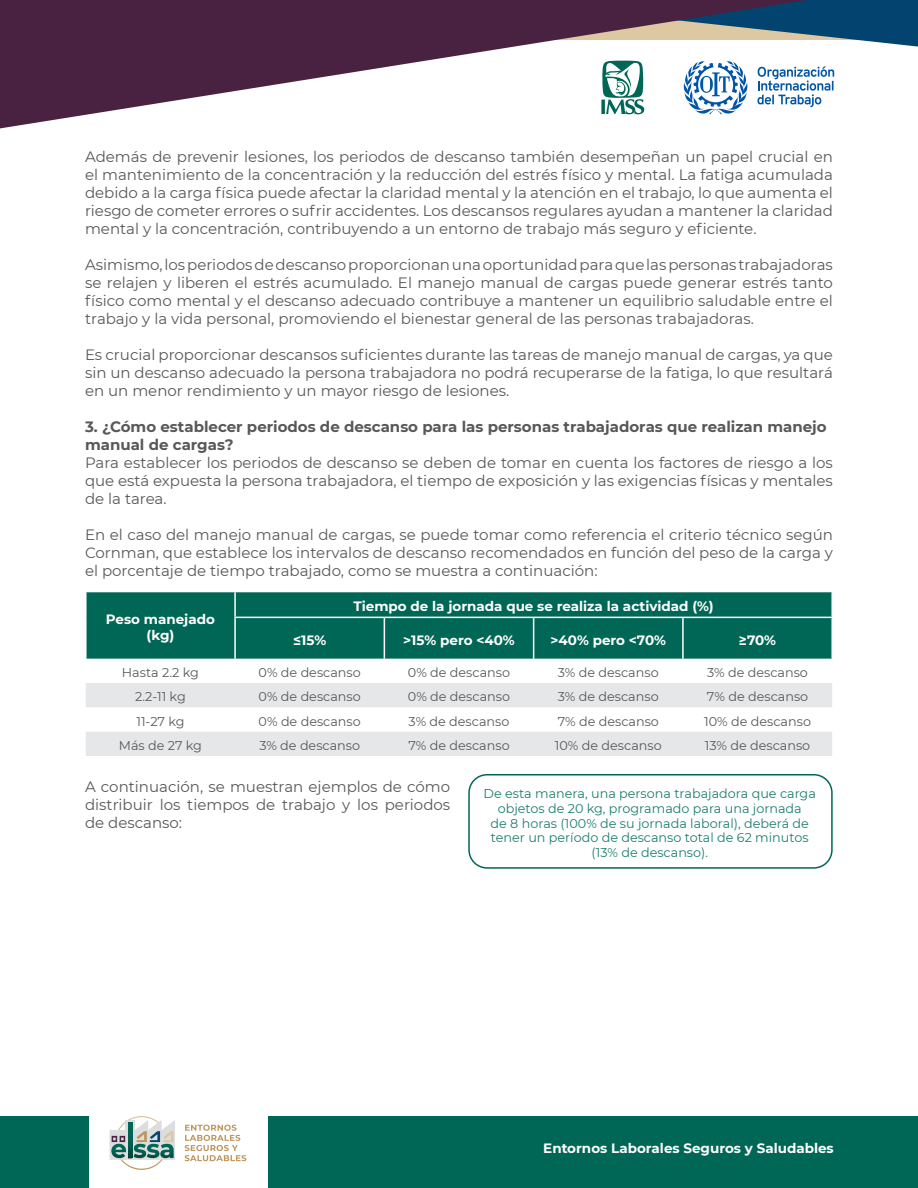
<style>
.page{position:relative;width:918px;height:1188px;background:#fff}
.page>*{position:absolute;margin:0;border:0;box-sizing:border-box;transform-origin:0 0}
.t1{font:15px/18px "Montserrat";color:#57585a;text-align:justify}
.t2{font:700 15px/18px "Montserrat";color:#57585a}
.t3{font:700 13.5px/16.2px "Montserrat";color:#fff;text-align:center}
.t4{font:12.75px "Montserrat";color:#57585a}
.t5{font:12.75px/15px "Montserrat";color:#1d7e6f;text-align:center}
</style>
<div class="page">
<div style="left:268px;top:1116px;width:650px;height:72px;background:#006756"></div>
<div style="left:0;top:1116px;width:88px;height:72px;background:#006756"></div>
<svg style="left:0;top:0;width:918px;height:129px"></svg>
<svg style="left:185px;top:1125px;width:61px;height:36px"></svg>
<svg style="left:110px;top:1116px;width:65px;height:54px"></svg>
<div style="left:87px;top:592px;width:744px;height:67px;background:#006756"></div>
<svg style="left:86px;top:683px;width:746px;height:73px;fill:#e6e7e9"></svg>
<hr style="left:234px;top:592px;width:2px;height:25px;background:#fff">
<hr style="left:234px;top:618px;width:2px;height:41px;background:#fff">
<hr style="left:384px;top:618px;width:1px;height:41px;background:#fff">
<hr style="left:533px;top:618px;width:1px;height:41px;background:#fff">
<hr style="left:682px;top:618px;width:2px;height:41px;background:#fff">
<hr style="left:234px;top:617px;width:150px;height:1px;background:#fff">
<hr style="left:384px;top:617px;width:150px;height:1px;background:#fff">
<hr style="left:534px;top:617px;width:149px;height:1px;background:#fff">
<hr style="left:683px;top:617px;width:150px;height:1px;background:#fff">
<div style="left:468px;top:774px;width:365px;height:95px;border:2px solid #006756;border-radius:18px"></div>
<p class="t1" style="left:85px;top:147px;width:749px">Además de prevenir lesiones, los periodos de descanso también desempeñan un papel crucial en el mantenimiento de la concentración y la reducción del estrés físico y mental. La fatiga acumulada debido a la carga física puede afectar la claridad mental y la atención en el trabajo, lo que aumenta el riesgo de cometer errores o sufrir accidentes. Los descansos regulares ayudan a mantener la claridad mental y la concentración, contribuyendo a un entorno de trabajo más seguro y eficiente.</p>
<p class="t1" style="left:85px;top:255px;width:749px">Asimismo, los periodos de descanso proporcionan una oportunidad para que las personas trabajadoras se relajen y liberen el estrés acumulado. El manejo manual de cargas puede generar estrés tanto físico como mental y el descanso adecuado contribuye a mantener un equilibrio saludable entre el trabajo y la vida personal, promoviendo el bienestar general de las personas trabajadoras.</p>
<p class="t1" style="left:85px;top:345px;width:749px">Es crucial proporcionar descansos suficientes durante las tareas de manejo manual de cargas, ya que sin un descanso adecuado la persona trabajadora no podrá recuperarse de la fatiga, lo que resultará en un menor rendimiento y un mayor riesgo de lesiones.</p>
<p class="t2" style="left:85px;top:417px;width:743px">3. ¿Cómo establecer periodos de descanso para las personas trabajadoras que realizan manejo manual de cargas?</p>
<p class="t1" style="left:85px;top:453px;width:749px">Para establecer los periodos de descanso se deben de tomar en cuenta los factores de riesgo a los que está expuesta la persona trabajadora, el tiempo de exposición y las exigencias físicas y mentales de la tarea.</p>
<p class="t1" style="left:85px;top:525px;width:749px">En el caso del manejo manual de cargas, se puede tomar como referencia el criterio técnico según Cornman, que establece los intervalos de descanso recomendados en función del peso de la carga y el porcentaje de tiempo trabajado, como se muestra a continuación:</p>
<p class="t3" style="left:106px;top:610px;width:111px">Peso manejado (kg)</p>
<p class="t3" style="left:354px;top:598px;width:362px">Tiempo de la jornada que se realiza la actividad (%)</p>
<p class="t3" style="left:293px;top:631px;width:35px">≤15%</p>
<p class="t3" style="left:403px;top:631px;width:113px">&gt;15% pero &lt;40%</p>
<p class="t3" style="left:550px;top:631px;width:117px">&gt;40% pero &lt;70%</p>
<p class="t3" style="left:739px;top:631px;width:39px">≥70%</p>
<p class="t4" style="left:122px;top:664px;width:79px">Hasta 2.2 kg</p>
<p class="t4" style="left:259px;top:664px;width:104px">0% de descanso</p>
<p class="t4" style="left:408px;top:664px;width:104px">0% de descanso</p>
<p class="t4" style="left:558px;top:664px;width:102px">3% de descanso</p>
<p class="t4" style="left:707px;top:664px;width:102px">3% de descanso</p>
<p class="t4" style="left:135px;top:688px;width:52px">2.2-11 kg</p>
<p class="t4" style="left:259px;top:688px;width:104px">0% de descanso</p>
<p class="t4" style="left:408px;top:688px;width:104px">0% de descanso</p>
<p class="t4" style="left:558px;top:688px;width:102px">3% de descanso</p>
<p class="t4" style="left:707px;top:688px;width:103px">7% de descanso</p>
<p class="t4" style="left:136px;top:712px;width:50px">11-27 kg</p>
<p class="t4" style="left:259px;top:712px;width:104px">0% de descanso</p>
<p class="t4" style="left:409px;top:712px;width:102px">3% de descanso</p>
<p class="t4" style="left:558px;top:712px;width:103px">7% de descanso</p>
<p class="t4" style="left:704px;top:712px;width:108px">10% de descanso</p>
<p class="t4" style="left:119px;top:737px;width:85px">Más de 27 kg</p>
<p class="t4" style="left:259px;top:737px;width:102px">3% de descanso</p>
<p class="t4" style="left:408px;top:737px;width:103px">7% de descanso</p>
<p class="t4" style="left:555px;top:737px;width:108px">10% de descanso</p>
<p class="t4" style="left:705px;top:737px;width:107px">13% de descanso</p>
<p class="t1" style="left:85px;top:777px;width:367px">A continuación, se muestran ejemplos de cómo distribuir los tiempos de trabajo y los periodos de descanso:</p>
<p class="t5" style="left:484px;top:785px;width:334px">De esta manera, una persona trabajadora que carga objetos de 20 kg, programado para una jornada<br>de 8 horas (100% de su jornada laboral), deberá de tener un período de descanso total de 62 minutos (13% de descanso).</p>
<p class="t3" style="left:543px;top:1139px;width:292px">Entornos Laborales Seguros y Saludables</p>
</div>
